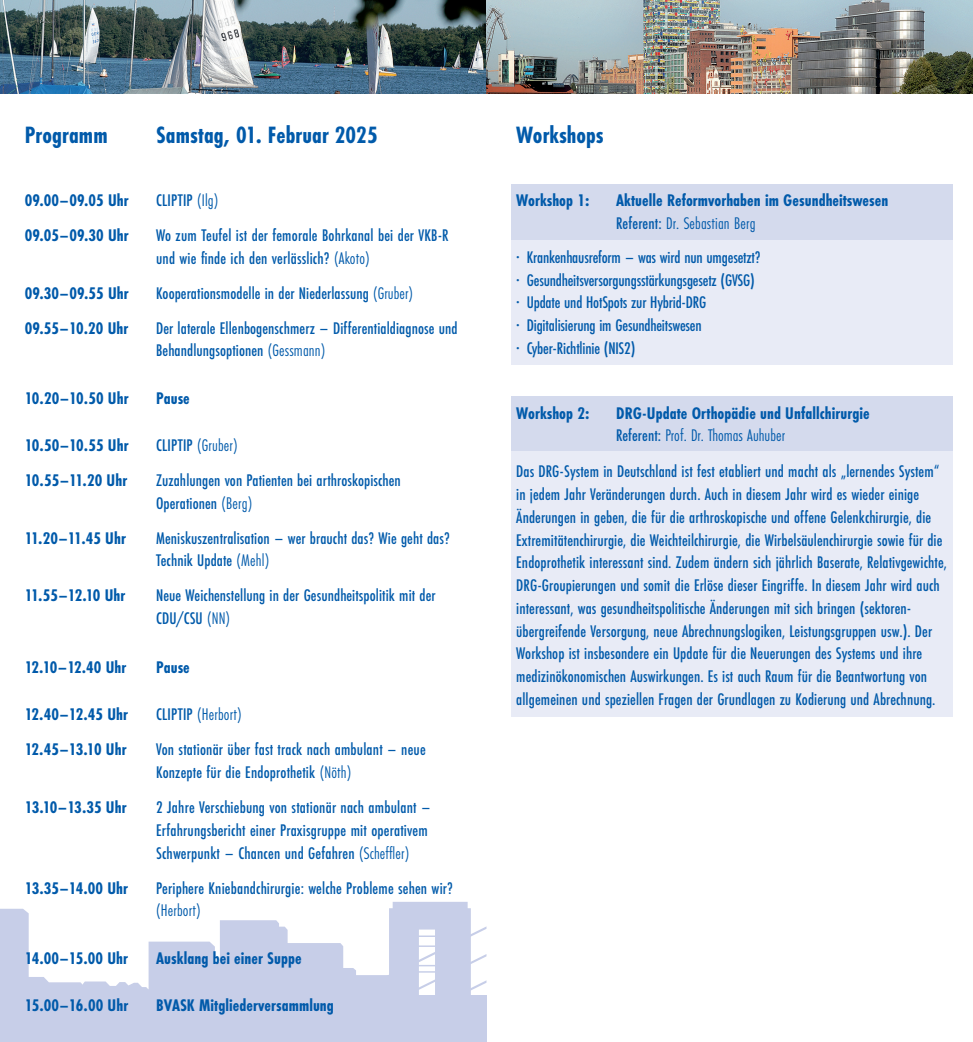
<style>
.page{position:relative;width:973px;height:1042px;background:#fff}
.page>*{position:absolute;margin:0;border:0;box-sizing:border-box;transform-origin:0 0}
.t1{font:700 24.5px "Futura PT Cond";letter-spacing:.005em;color:#015aaa}
.t2{font:500 17.5px/22.8px "Futura PT Cond";letter-spacing:.005em;color:#015aaa}
.t3{font:700 17.5px/22.8px "Futura PT Cond";letter-spacing:.005em;color:#015aaa}
.t4{font:17.5px "Futura PT Cond";letter-spacing:.01em;color:#015aaa}
.s1{font-weight:400}
.s2{font-weight:500}
</style>
<div class="page">
<svg style="left:0;top:902px;width:486px;height:93px"></svg>
<div style="left:0;top:995px;width:486px;height:47px;background:#c7cee8"></div>
<img style="left:0;top:0;width:972px;height:93px">
<div style="left:511px;top:184px;width:441px;height:181px;background:#e8ebf6"></div>
<div style="left:511px;top:396px;width:441px;height:320px;background:#e8ebf6"></div>
<div style="left:511px;top:184px;width:441px;height:55px;background:#d4daed"></div>
<div style="left:511px;top:396px;width:441px;height:55px;background:#d4daed"></div>
<h1 class="t1" style="left:25px;top:120px;width:84px">Programm</h1>
<h1 class="t1" style="left:156px;top:120px;width:223px">Samstag, 01. Februar 2025</h1>
<p class="t3" style="left:25px;top:189px;width:105px">09.00–09.05 Uhr</p>
<p class="t2" style="left:156px;top:188px;width:64px">CLIPTIP <span class="s1">(Ilg)</span></p>
<p class="t3" style="left:25px;top:224px;width:105px">09.05–09.30 Uhr</p>
<p class="t2" style="left:156px;top:223px;width:294px">Wo zum Teufel ist der femorale Bohrkanal bei der VKB-R und wie finde ich den verlässlich? <span class="s1">(Akoto)</span></p>
<p class="t3" style="left:25px;top:281px;width:105px">09.30–09.55 Uhr</p>
<p class="t2" style="left:156px;top:281px;width:258px">Kooperationsmodelle in der Niederlassung <span class="s1">(Gruber)</span></p>
<p class="t3" style="left:25px;top:316px;width:105px">09.55–10.20 Uhr</p>
<p class="t2" style="left:156px;top:316px;width:303px">Der laterale Ellenbogenschmerz – Differentialdiagnose und<br>Behandlungsoptionen <span class="s1">(Gessmann)</span></p>
<p class="t3" style="left:25px;top:386px;width:105px">10.20–10.50 Uhr</p>
<p class="t3" style="left:156px;top:386px;width:35px">Pause</p>
<p class="t3" style="left:25px;top:434px;width:105px">10.50–10.55 Uhr</p>
<p class="t4" style="left:156px;top:435px;width:83px"><span class="s2">CLIPTIP</span> (Gruber)</p>
<p class="t3" style="left:25px;top:469px;width:104px">10.55–11.20 Uhr</p>
<p class="t2" style="left:156px;top:468px;width:246px">Zuzahlungen von Patienten bei arthroskopischen<br>Operationen <span class="s1">(Berg)</span></p>
<p class="t3" style="left:25px;top:526px;width:103px">11.20–11.45 Uhr</p>
<p class="t2" style="left:156px;top:526px;width:295px">Meniskuszentralisation – wer braucht das? Wie geht das?<br>Technik Update <span class="s1">(Mehl)</span></p>
<p class="t3" style="left:25px;top:584px;width:102px">11.55–12.10 Uhr</p>
<p class="t2" style="left:156px;top:584px;width:281px">Neue Weichenstellung in der Gesundheitspolitik mit der<br>CDU/CSU <span class="s1">(NN)</span></p>
<p class="t3" style="left:25px;top:656px;width:103px">12.10–12.40 Uhr</p>
<p class="t3" style="left:156px;top:656px;width:35px">Pause</p>
<p class="t3" style="left:25px;top:703px;width:105px">12.40–12.45 Uhr</p>
<p class="t4" style="left:156px;top:704px;width:87px"><span class="s2">CLIPTIP</span> (Herbort)</p>
<p class="t3" style="left:25px;top:738px;width:103px">12.45–13.10 Uhr</p>
<p class="t2" style="left:156px;top:738px;width:271px">Von stationär über fast track nach ambulant – neue<br>Konzepte für die Endoprothetik <span class="s1">(Nöth)</span></p>
<p class="t3" style="left:25px;top:796px;width:103px">13.10–13.35 Uhr</p>
<p class="t2" style="left:156px;top:796px;width:276px">2 Jahre Verschiebung von stationär nach ambulant –<br>Erfahrungsbericht einer Praxisgruppe mit operativem<br>Schwerpunkt – Chancen und Gefahren <span class="s1">(Scheffler)</span></p>
<p class="t3" style="left:25px;top:876px;width:105px">13.35–14.00 Uhr</p>
<p class="t2" style="left:156px;top:876px;width:298px">Periphere Kniebandchirurgie: welche Probleme sehen wir?</p>
<p class="t4" style="left:156px;top:900px;width:46px">(Herbort)</p>
<p class="t3" style="left:25px;top:946px;width:105px">14.00–15.00 Uhr</p>
<p class="t3" style="left:156px;top:946px;width:147px">Ausklang bei einer Suppe</p>
<p class="t3" style="left:25px;top:994px;width:105px">15.00–16.00 Uhr</p>
<p class="t3" style="left:156px;top:994px;width:179px">BVASK Mitgliederversammlung</p>
<h1 class="t1" style="left:516px;top:120px;width:89px">Workshops</h1>
<p class="t3" style="left:516px;top:189px;width:75px">Workshop 1:</p>
<p class="t3" style="left:616px;top:189px;width:274px">Aktuelle Reformvorhaben im Gesundheitswesen<br><span class="s2">Referent:</span> <span class="s1">Dr. Sebastian Berg</span></p>
<p class="t2" style="left:516px;top:246px;width:246px">· Krankenhausreform – was wird nun umgesetzt? · Gesundheitsversorgungsstärkungsgesetz (GVSG) · Update und HotSpots zur Hybrid-DRG<br>· Digitalisierung im Gesundheitswesen<br>· Cyber-Richtlinie (NIS2)</p>
<p class="t3" style="left:516px;top:401px;width:75px">Workshop 2:</p>
<p class="t3" style="left:616px;top:401px;width:255px">DRG-Update Orthopädie und Unfallchirurgie<br><span class="s2">Referent:</span> <span class="s1">Prof. Dr. Thomas Auhuber</span></p>
<p class="t2" style="left:516px;top:460px;width:432px">Das DRG-System in Deutschland ist fest etabliert und macht als „lernendes System“ in jedem Jahr Veränderungen durch. Auch in diesem Jahr wird es wieder einige Änderungen in geben, die für die arthroskopische und offene Gelenkchirurgie, die Extremitätenchirurgie, die Weichteilchirurgie, die Wirbelsäulenchirurgie sowie für die Endoprothetik interessant sind. Zudem ändern sich jährlich Baserate, Relativgewichte, DRG-Groupierungen und somit die Erlöse dieser Eingriffe. In diesem Jahr wird auch interessant, was gesundheitspolitische Änderungen mit sich bringen (sektoren&shy;übergreifende Versorgung, neue Abrechnungslogiken, Leistungsgruppen usw.). Der Workshop ist insbesondere ein Update für die Neuerungen des Systems und ihre medizinökonomischen Auswirkungen. Es ist auch Raum für die Beantwortung von allgemeinen und speziellen Fragen der Grundlagen zu Kodierung und Abrechnung.</p>
</div>
